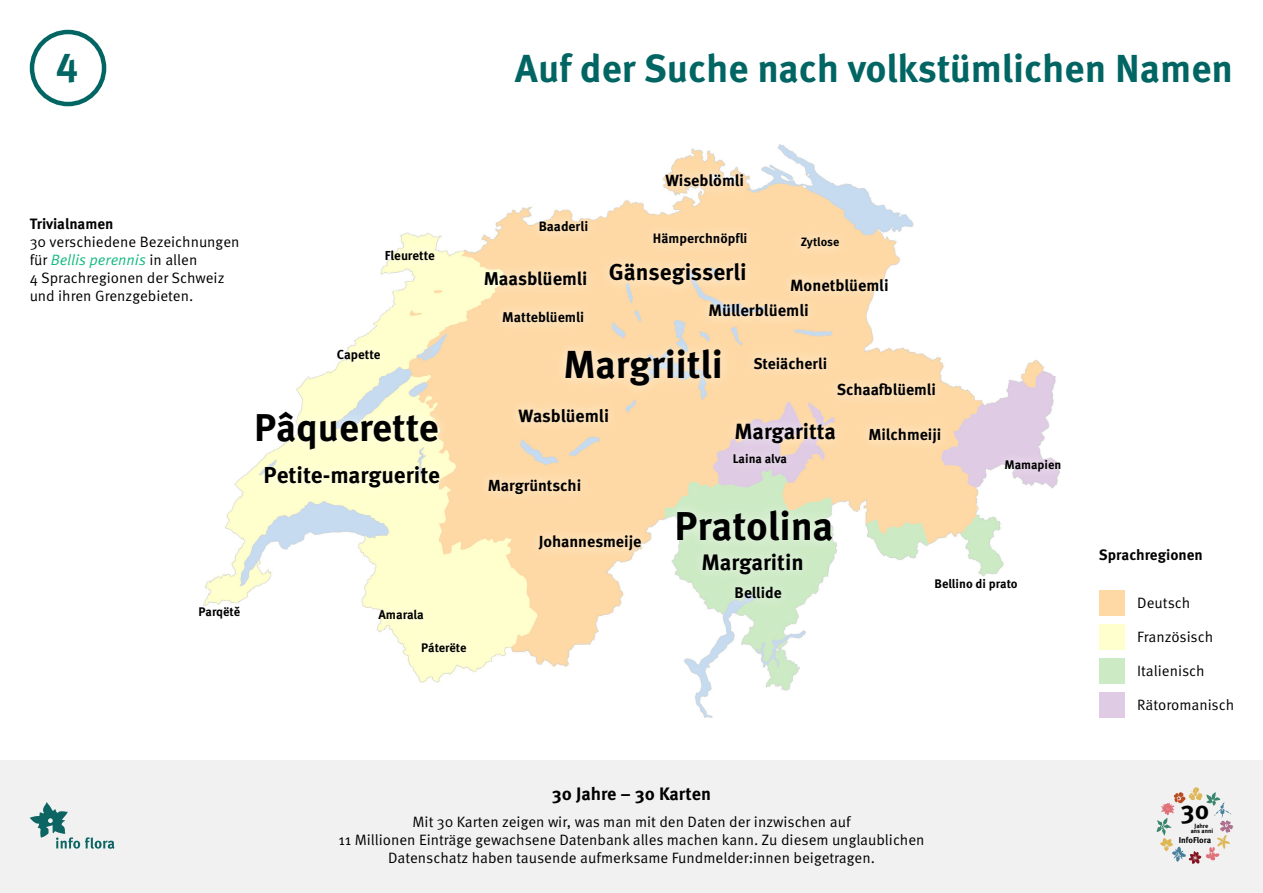
<style>
.page{position:relative;width:1263px;height:893px;background:#fff}
.page>*{position:absolute;margin:0;border:0;box-sizing:border-box;transform-origin:0 0}
.t1{font:700 40.5px "Meta Pro";color:#006563}
.t2{font:700 40.2px "Meta Pro";color:#000}
.t3{font:700 39px "Meta Pro";color:#006563}
.t4{font:700 39px "Meta Pro";color:#000}
.t5{font:700 38.7px "Meta Pro";color:#000}
.t6{font:700 25.8px "Meta Pro";color:#000}
.t7{font:700 23.1px "Meta Pro";color:#000}
.t8{font:700 22.95px "Meta Pro";color:#000}
.t9{font:700 22.35px "Meta Pro";color:#000}
.t10{font:700 22.05px "Meta Pro";letter-spacing:-.005em;color:#000}
.t11{font:700 18px "Meta Pro";color:#000}
.t12{font:700 17.7px "Meta Pro";letter-spacing:-.005em;color:#000}
.t13{font:700 16.5px "Meta Pro";color:#000}
.t14{font:700 16.2px "Meta Pro";color:#000}
.t15{font:700 16.05px "Meta Pro";color:#000}
.t16{font:700 15.9px "Meta Pro";color:#000}
.t17{font:700 15.6px "Meta Pro";color:#000}
.t18{font:700 15.45px "Meta Pro";color:#000}
.t19{font:15px/18px "Meta Pro Norm";color:#000;text-align:center}
.t20{font:700 15px "Meta Pro";color:#000}
.t21{font:15px "Meta Pro Norm Ita";color:#13ba80}
.t22{font:700 14.1px "Meta Pro";color:#000}
.t23{font:700 13.65px "Meta Pro";color:#000}
.t24{font:700 13.05px "Meta Pro";color:#000}
.t25{font:700 12.75px "Meta Pro";letter-spacing:-.005em;color:#000}
.t26{font:700 12.45px "Meta Pro";color:#000}
.t27{font:700 12px "Meta Pro";color:#000}
.t28{font:700 8.4px "Meta Pro";color:#000}
.t29{font:700 6.15px/5.7px "Meta Pro";color:#000;text-align:center}
.s1{font-family:"Meta Pro Norm";color:#000}
</style>
<div class="page">
<div style="left:30px;top:30px;width:76px;height:76px;border:4px solid #006563;border-radius:50%"></div>
<div style="left:0;top:760px;width:1263px;height:133px;background:#f1f1f1"></div>
<img style="left:204px;top:144px;width:854px;height:573px">
<div style="left:554px;top:339px;width:178px;height:58px;background:#fff;opacity:.7"></div>
<div style="left:599px;top:253px;width:157px;height:43px;background:#fff;opacity:.7"></div>
<div style="left:473px;top:261px;width:124px;height:35px;background:#fff;opacity:.7"></div>
<div style="left:780px;top:268px;width:119px;height:34px;background:#fff;opacity:.7"></div>
<div style="left:698px;top:293px;width:121px;height:34px;background:#fff;opacity:.7"></div>
<div style="left:743px;top:346px;width:95px;height:34px;background:#fff;opacity:.7"></div>
<div style="left:826px;top:372px;width:120px;height:34px;background:#fff;opacity:.7"></div>
<div style="left:858px;top:417px;width:94px;height:36px;background:#fff;opacity:.7"></div>
<div style="left:508px;top:398px;width:111px;height:35px;background:#fff;opacity:.7"></div>
<div style="left:478px;top:468px;width:113px;height:37px;background:#fff;opacity:.7"></div>
<div style="left:528px;top:524px;width:124px;height:36px;background:#fff;opacity:.7"></div>
<div style="left:655px;top:163px;width:99px;height:34px;background:#fff;opacity:.7"></div>
<div style="left:528px;top:210px;width:71px;height:32px;background:#fff;opacity:.7"></div>
<div style="left:492px;top:300px;width:103px;height:33px;background:#fff;opacity:.7"></div>
<div style="left:375px;top:239px;width:70px;height:32px;background:#fff;opacity:.7"></div>
<div style="left:326px;top:339px;width:65px;height:32px;background:#fff;opacity:.7"></div>
<div style="left:246px;top:401px;width:203px;height:58px;background:#fff;opacity:.7"></div>
<div style="left:254px;top:456px;width:196px;height:43px;background:#ffffd0"></div>
<div style="left:367px;top:599px;width:67px;height:32px;background:#fff;opacity:.7"></div>
<div style="left:411px;top:632px;width:66px;height:31px;background:#ffffcf"></div>
<div style="left:188px;top:595px;width:63px;height:33px;background:#fff"></div>
<div style="left:643px;top:222px;width:115px;height:34px;background:#fedbaa"></div>
<div style="left:790px;top:226px;width:60px;height:33px;background:#fedaa8"></div>
<div style="left:924px;top:567px;width:104px;height:33px;background:#fff"></div>
<div style="left:994px;top:450px;width:77px;height:32px;background:#fff;opacity:.7"></div>
<div style="left:722px;top:443px;width:75px;height:31px;background:#e1cfe5"></div>
<div style="left:724px;top:575px;width:68px;height:34px;background:#fff;opacity:.7"></div>
<div style="left:692px;top:543px;width:121px;height:43px;background:#d1ecca"></div>
<div style="left:725px;top:412px;width:121px;height:43px;background:#fff;opacity:.7"></div>
<div style="left:666px;top:500px;width:177px;height:52px;background:#fff;opacity:.7"></div>
<svg style="left:30px;top:802px;width:85px;height:47px"></svg>
<svg style="left:1157px;top:788px;width:76px;height:75px"></svg>
<div style="left:1099px;top:590px;width:25px;height:25px;background:#fed9a5"></div>
<div style="left:1099px;top:658px;width:25px;height:25px;background:#cceac4"></div>
<div style="left:1099px;top:624px;width:25px;height:25px;background:#ffffcd"></div>
<div style="left:1099px;top:692px;width:25px;height:25px;background:#dfcbe4"></div>
<h1 class="t1" style="left:55px;top:35px;width:25px">4</h1>
<h3 class="t3" style="left:515px;top:38px;width:720px">Auf der Suche nach volkstümlichen Namen</h3>
<p class="t20" style="left:30px;top:212px;width:85px">Trivialnamen</p>
<p class="t19" style="left:30px;top:232px;width:211px">30 verschiedene Bezeichnungen</p>
<p class="t21" style="left:30px;top:248px;width:169px"><span class="s1">für</span> Bellis perennis <span class="s1">in allen</span></p>
<p class="t19" style="left:30px;top:268px;width:196px;text-align:left">4 Sprachregionen der Schweiz und ihren Grenzgebieten.</p>
<p class="t24" style="left:385px;top:245px;width:52px">Fleurette</p>
<p class="t24" style="left:337px;top:344px;width:45px">Capette</p>
<h3 class="t5" style="left:254px;top:397px;width:186px">Pâquerette</h3>
<h3 class="t8" style="left:264px;top:457px;width:178px">Petite-marguerite</h3>
<p class="t26" style="left:199px;top:601px;width:43px">Parqëtě</p>
<p class="t25" style="left:378px;top:605px;width:47px">Amarala</p>
<p class="t26" style="left:421px;top:638px;width:47px">Páterëte</p>
<p class="t23" style="left:539px;top:215px;width:51px">Baaderli</p>
<p class="t14" style="left:665px;top:168px;width:80px">Wiseblömli</p>
<p class="t23" style="left:653px;top:227px;width:96px">Hämperchnöpfli</p>
<p class="t27" style="left:801px;top:233px;width:40px">Zytlose</p>
<h3 class="t7" style="left:484px;top:254px;width:265px"><sub>Maasblüemli</sub> Gänsegisserli</h3>
<p class="t14" style="left:790px;top:273px;width:100px">Monetblüemli</p>
<p class="t13" style="left:708px;top:298px;width:102px">Müllerblüemli</p>
<p class="t22" style="left:502px;top:306px;width:84px">Matteblüemli</p>
<h3 class="t4" style="left:563px;top:334px;width:161px">Margriitli</h3>
<p class="t12" style="left:519px;top:402px;width:92px">Wasblüemli</p>
<p class="t15" style="left:488px;top:473px;width:95px">Margrüntschi</p>
<p class="t17" style="left:753px;top:351px;width:75px">Steiächerli</p>
<p class="t16" style="left:837px;top:377px;width:101px">Schaafblüemli</p>
<p class="t16" style="left:868px;top:422px;width:75px">Milchmeiji</p>
<h3 class="t10" style="left:734px;top:414px;width:103px">Margaritta</h3>
<p class="t26" style="left:733px;top:449px;width:56px">Laina alva</p>
<p class="t15" style="left:539px;top:529px;width:104px">Johannesmeije</p>
<h2 class="t2" style="left:674px;top:495px;width:161px">Pratolina</h2>
<h3 class="t9" style="left:701px;top:545px;width:104px">Margaritin</h3>
<p class="t26" style="left:1004px;top:455px;width:58px">Mamapien</p>
<p class="t18" style="left:735px;top:580px;width:49px">Bellide</p>
<p class="t26" style="left:934px;top:573px;width:85px">Bellino di prato</p>
<p class="t11" style="left:552px;top:780px;width:160px">30 Jahre – 30 Karten</p>
<p class="t19" style="left:338px;top:812px;width:588px">Mit 30 Karten zeigen wir, was man mit den Daten der inzwischen auf<br>11 Millionen Einträge gewachsene Datenbank alles machen kann. Zu diesem unglaublichen<br>Datenschatz haben tausende aufmerksame Fundmelder:innen beigetragen.</p>
<p class="t20" style="left:1099px;top:543px;width:105px">Sprachregionen</p>
<p class="t19" style="left:1137px;top:593px;width:55px">Deutsch</p>
<p class="t19" style="left:1137px;top:627px;width:78px">Französisch</p>
<p class="t19" style="left:1137px;top:661px;width:69px">Italienisch</p>
<p class="t19" style="left:1137px;top:695px;width:99px">Rätoromanisch</p>
<h3 class="t6" style="left:1180px;top:790px;width:30px">30</h3>
<p class="t29" style="left:1191px;top:822px;width:24px">Jahre ans anni</p>
<p class="t28" style="left:1179px;top:833px;width:34px">InfoFlora</p>
</div>
